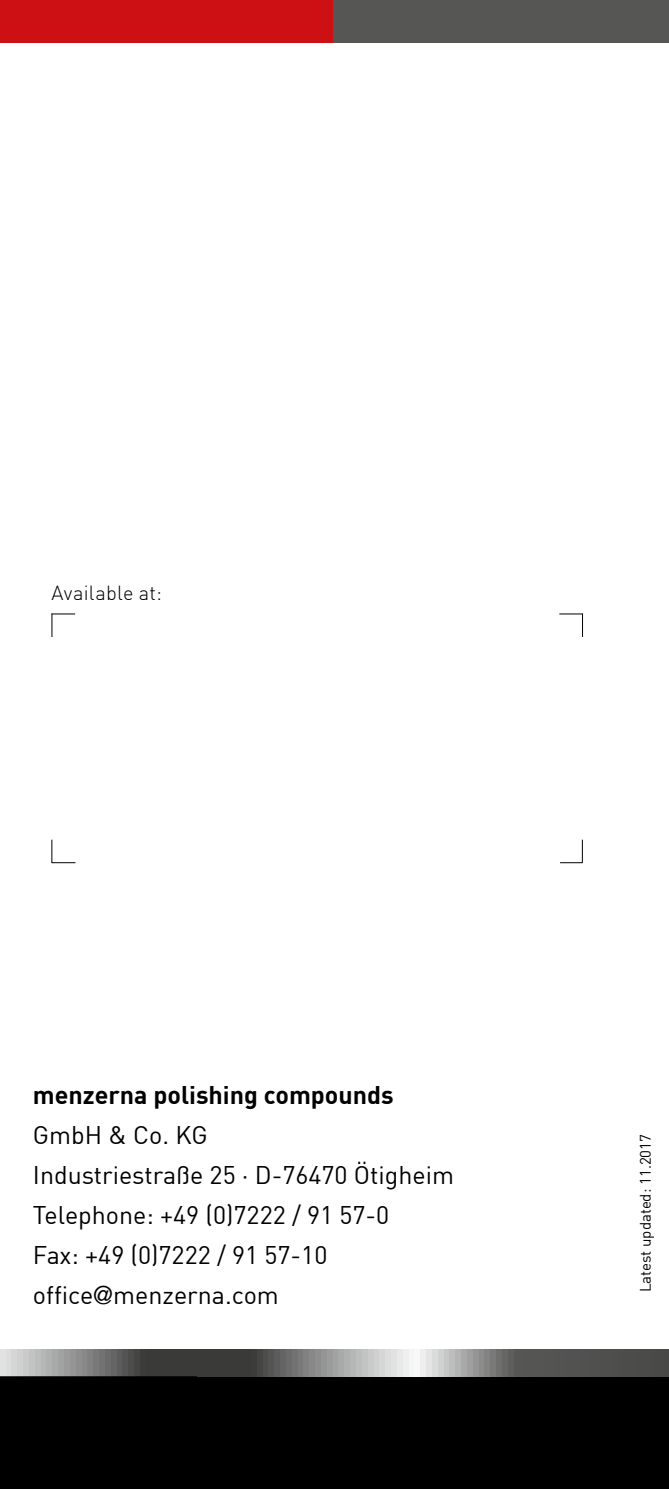
<style>
.page{position:relative;width:669px;height:1489px;background:#fff}
.page>*{position:absolute;margin:0;border:0;box-sizing:border-box;transform-origin:0 0}
.t1{font:25px/40px "DIN Offc Pro";color:#000}
.t2{font:700 25px "DIN Offc Pro";color:#000}
.t3{font:300 20px "DIN Offc Pro";letter-spacing:.015em;color:#000}
.t4{font:15px "DIN Offc Pro";color:#000}
.s1{font-family:"Helvetica Neue"}
</style>
<div class="page">
<svg style="left:0;top:1349px;width:198px;height:27px;background:#7b7b7b"></svg>
<div style="left:0;top:0;width:333px;height:43px;background:#cd1013"></div>
<div style="left:333px;top:0;width:336px;height:43px;background:#565655"></div>
<div style="left:0;top:1376px;width:669px;height:112px;background:#000"></div>
<svg style="left:198px;top:1349px;width:471px;height:27px;background:#7a7b7a"></svg>
<svg style="left:51px;top:613px;width:24px;height:24px"></svg>
<svg style="left:559px;top:613px;width:24px;height:24px"></svg>
<svg style="left:51px;top:839px;width:24px;height:24px"></svg>
<svg style="left:560px;top:839px;width:23px;height:24px"></svg>
<p class="t3" style="left:51px;top:577px;width:112px">Available at:</p>
<p class="t2" style="left:33px;top:1073px;width:362px">menzerna polishing compounds</p>
<p class="t1" style="left:33px;top:1112px;width:422px">GmbH &amp; Co. KG<br>Industriestraße 25 · D-76470 Ötigheim<br>Telephone: +49 (0)7222 / 91 57-0<br>Fax: +49 (0)7222 / 91 57-10 office<span class="s1">@</span>menzerna.com</p>
<p class="t4" style="left:633px;top:1292px;width:160px;rotate:-90deg">Latest updated: 11.2017</p>
</div>
